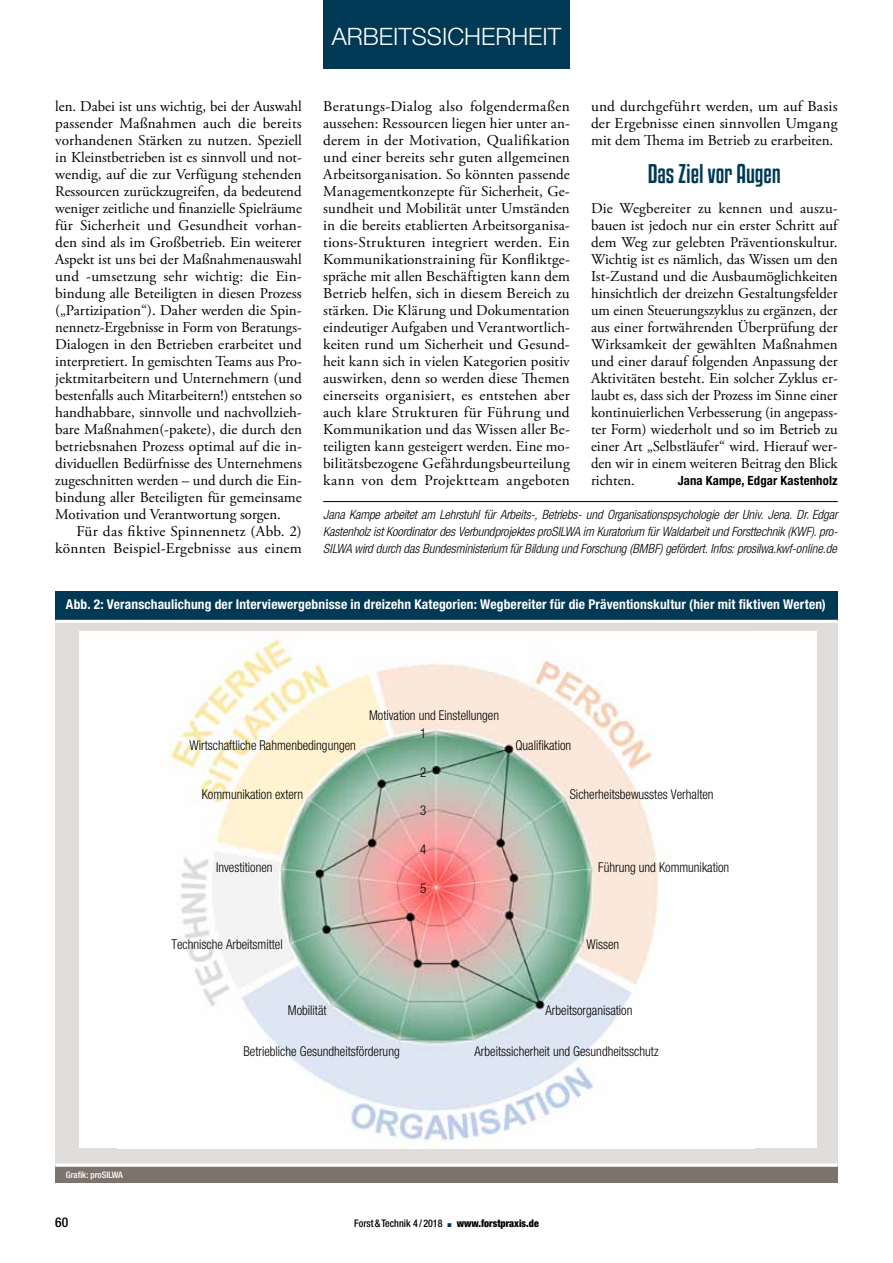
<style>
.page{position:relative;width:893px;height:1263px;background:#fff}
.page>*{position:absolute;margin:0;border:0;box-sizing:border-box;transform-origin:0 0}
.t1{font:300 24px "Helvetica Neue LT Std";color:#fff}
.t2{font:24px "Kenyan Coffee Rg";letter-spacing:-.005em;color:#003955}
.t3{font:15px/17px "Adobe Garamond Pro";letter-spacing:.005em;color:#000;text-align:justify}
.t4{font:300 condensed 13.5px "Helvetica Neue LT Std";color:#000;scale:.95 1}
.t5{font:700 condensed 13.5px "Helvetica Neue LT Std";letter-spacing:.01em;color:#fff}
.t6{font:500 condensed 13.5px "Helvetica Neue LT Std";color:#000}
.t7{font:italic 300 condensed 12.75px/17px "Helvetica Neue LT Std";letter-spacing:-.005em;color:#000;text-align:justify}
.t8{font:700 condensed 12.75px "Helvetica Neue LT Std";letter-spacing:.01em;color:#000}
.t9{font:500 condensed 10.5px "Helvetica Neue LT Std";color:#000;scale:.95 1}
.t10{font:500 condensed 9px "Helvetica Neue LT Std";color:#fff}
.s1{color:#003955}
.s2{font-weight:900}
</style>
<div class="page">
<div style="left:323px;top:0;width:247px;height:68px;background:#003955"></div>
<div style="left:55px;top:591px;width:783px;height:30px;background:#003955"></div>
<div style="left:55px;top:621px;width:783px;height:544px;background:#e1ddda"></div>
<div style="left:55px;top:1165px;width:783px;height:17px;background:#7c736c"></div>
<hr style="left:55px;top:620px;width:783px;height:3px;background:#fff">
<svg style="left:55px;top:1163px;width:783px;height:4px"></svg>
<div style="left:79px;top:631px;width:737px;height:517px;background:#fff"></div>
<img style="left:169px;top:631px;width:490px;height:517px">
<hr style="left:323px;top:501px;width:515px;height:1px;background:#000">
<h1 class="t1" style="left:332px;top:21px;width:231px">ARBEITSSICHERHEIT</h1>
<p class="t3" style="left:55px;top:98px;width:248px">len. Dabei ist uns wichtig, bei der Auswahl passender Maßnahmen auch die bereits vorhandenen Stärken zu nutzen. Speziell in Kleinstbetrieben ist es sinnvoll und not&shy;wendig, auf die zur Verfügung stehenden Ressourcen zurückzugreifen, da bedeutend weniger zeitliche und finanzielle Spielräume für Sicherheit und Gesundheit vorhan&shy;den sind als im Großbetrieb. Ein weiterer Aspekt ist uns bei der Maßnahmenauswahl und -umsetzung sehr wichtig: die Ein&shy;bindung alle Beteiligten in diesen Prozess („Partizipation“). Daher werden die Spin&shy;nennetz-Ergebnisse in Form von Beratungs-Dialogen in den Betrieben erarbeitet und interpretiert. In gemischten Teams aus Pro&shy;jektmitarbeitern und Unternehmern (und bestenfalls auch Mitarbeitern!) entstehen so handhabbare, sinnvolle und nachvollzieh&shy;bare Maßnahmen(-pakete), die durch den betriebsnahen Prozess optimal auf die in&shy;dividuellen Bedürfnisse des Unternehmens zugeschnitten werden – und durch die Ein&shy;bindung aller Beteiligten für gemeinsame Motivation und Verantwortung sorgen.</p>
<p class="t3" style="left:55px;top:523px;width:248px;text-align:right">Für das fiktive Spinnennetz (Abb. 2) könnten Beispiel-Ergebnisse aus einem</p>
<p class="t3" style="left:323px;top:98px;width:248px">Beratungs-Dialog also folgendermaßen aussehen: Ressourcen liegen hier unter an&shy;derem in der Motivation, Qualifikation und einer bereits sehr guten allgemeinen Arbeitsorganisation. So könnten passende Managementkonzepte für Sicherheit, Ge&shy;sundheit und Mobilität unter Umständen in die bereits etablierten Arbeitsorganisa&shy;tions-Strukturen integriert werden. Ein Kommunikationstraining für Konfliktge&shy;spräche mit allen Beschäftigten kann dem Betrieb helfen, sich in diesem Bereich zu stärken. Die Klärung und Dokumentation eindeutiger Aufgaben und Verantwortlich&shy;keiten rund um Sicherheit und Gesund&shy;heit kann sich in vielen Kategorien positiv auswirken, denn so werden diese Themen einerseits organisiert, es entstehen aber auch klare Strukturen für Führung und Kommunikation und das Wissen aller Be&shy;teiligten kann gesteigert werden. Eine mo&shy;bilitätsbezogene Gefährdungsbeurteilung kann von dem Projektteam angeboten</p>
<p class="t3" style="left:591px;top:98px;width:248px">und durchgeführt werden, um auf Basis der Ergebnisse einen sinnvollen Umgang mit dem Thema im Betrieb zu erarbeiten.</p>
<h1 class="t2" style="left:648px;top:159px;width:135px">Das Ziel vor Augen</h1>
<p class="t3" style="left:591px;top:200px;width:248px">Die Wegbereiter zu kennen und auszu&shy;bauen ist jedoch nur ein erster Schritt auf dem Weg zur gelebten Präventionskultur.<br>Wichtig ist es nämlich, das Wissen um den Ist-Zustand und die Ausbaumöglichkeiten hinsichtlich der dreizehn Gestaltungsfelder um einen Steuerungszyklus zu ergänzen, der aus einer fortwährenden Überprüfung der Wirksamkeit der gewählten Maßnahmen und einer darauf folgenden Anpassung der Aktivitäten besteht. Ein solcher Zyklus er&shy;laubt es, dass sich der Prozess im Sinne einer kontinuierlichen Verbesserung (in angepass&shy;ter Form) wiederholt und so im Betrieb zu einer Art „Selbstläufer“ wird. Hierauf wer&shy;den wir in einem weiteren Beitrag den Blick richten.</p>
<p class="t8" style="left:678px;top:472px;width:161px">Jana Kampe, Edgar Kastenholz</p>
<p class="t7" style="left:323px;top:506px;width:516px">Jana Kampe arbeitet am Lehrstuhl für Arbeits-, Betriebs- und Organisationspsychologie der Univ. Jena. Dr. Edgar Kastenholz ist Koordinator des Verbundprojektes proSILWA im Kuratorium für Waldarbeit und Forsttechnik (KWF). pro-SILWA wird durch das Bundesministerium für Bildung und Forschung (BMBF) gefördert. Infos: prosilwa.kwf-online.de</p>
<p class="t5" style="left:66px;top:596px;width:761px">Abb. 2: Veranschaulichung der Interviewergebnisse in dreizehn Kategorien: Wegbereiter für die Präventionskultur (hier mit fiktiven Werten)</p>
<p class="t4" style="left:190px;top:737px;width:177px">Wirtschaftliche Rahmenbedingungen</p>
<p class="t4" style="left:202px;top:786px;width:108px">Kommunikation extern</p>
<p class="t4" style="left:216px;top:860px;width:61px">Investitionen</p>
<p class="t4" style="left:369px;top:708px;width:138px">Motivation und Einstellungen</p>
<p class="t4" style="left:420px;top:725px;width:8px">1</p>
<p class="t4" style="left:420px;top:764px;width:8px">2</p>
<p class="t4" style="left:420px;top:803px;width:8px">3</p>
<p class="t4" style="left:420px;top:842px;width:8px">4</p>
<p class="t4" style="left:420px;top:880px;width:8px">5</p>
<p class="t4" style="left:515px;top:737px;width:60px">Qualifikation</p>
<p class="t4" style="left:570px;top:786px;width:153px">Sicherheitsbewusstes Verhalten</p>
<p class="t4" style="left:598px;top:860px;width:139px">Führung und Kommunikation</p>
<p class="t4" style="left:171px;top:936px;width:119px">Technische Arbeitsmittel</p>
<p class="t4" style="left:586px;top:936px;width:36px">Wissen</p>
<p class="t10" style="left:66px;top:1169px;width:58px">Grafik: proSILWA</p>
<p class="t4" style="left:288px;top:1002px;width:42px">Mobilität</p>
<p class="t4" style="left:244px;top:1043px;width:166px">Betriebliche Gesundheitsförderung</p>
<p class="t4" style="left:546px;top:1002px;width:93px">Arbeitsorganisation</p>
<p class="t4" style="left:475px;top:1043px;width:195px">Arbeitssicherheit und Gesundheitsschutz</p>
<p class="t6" style="left:55px;top:1214px;width:14px">60</p>
<p class="t9" style="left:354px;top:1217px;width:196px">Forst&amp;Technik 4 / 2018 <span class="s1">▪</span> <span class="s2">www.forstpraxis.de</span></p>
</div>
